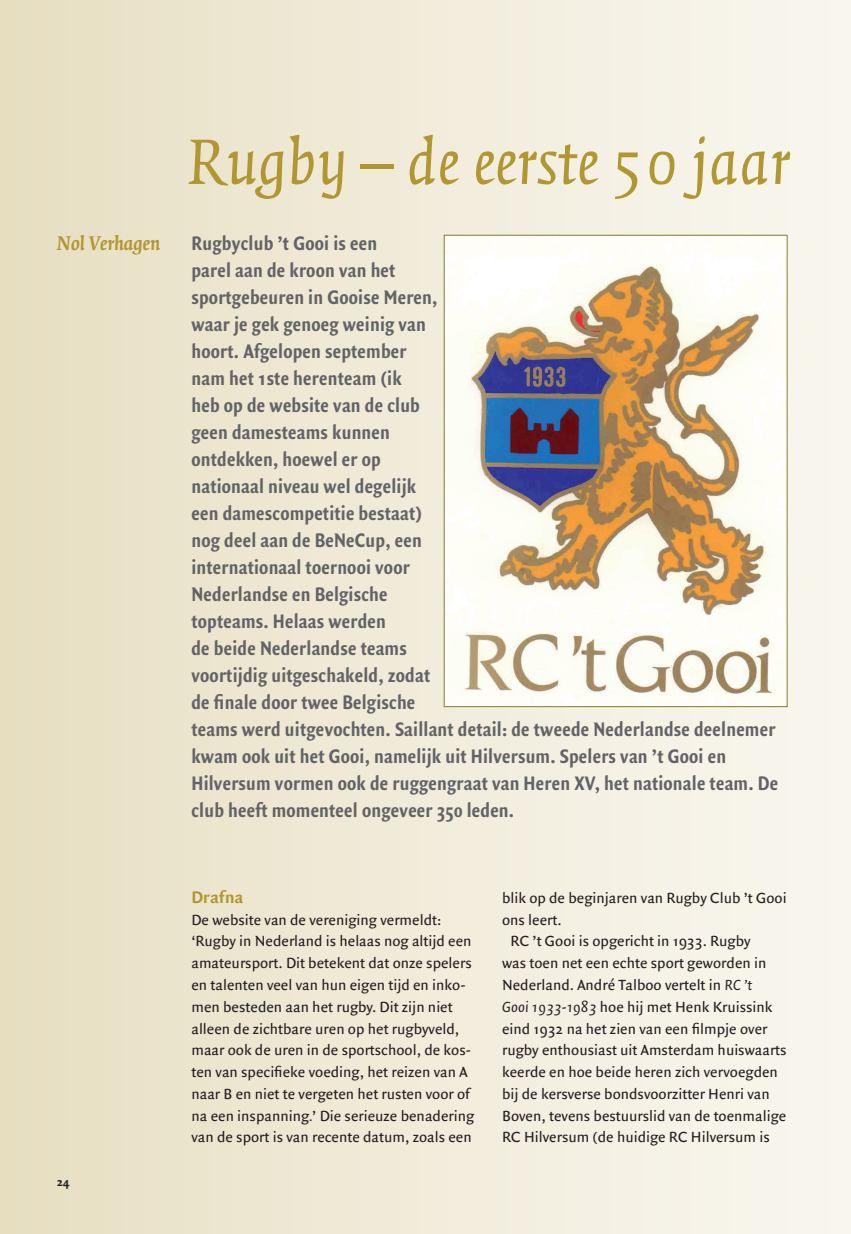
<style>
.page{position:relative;width:851px;height:1234px;background:#fff}
.page>*{position:absolute;margin:0;border:0;box-sizing:border-box;transform-origin:0 0}
.t1{font:italic 69px "Quadraat";color:#b19731}
.t2{font:700 21px/27px "Quadraat Sans Con";letter-spacing:.01em;color:#636366}
.t3{font:italic 700 21px "Quadraat";color:#b19731}
.t4{font:700 18px "Quadraat Sans";color:#b19731}
.t5{font:15.75px/21.8px "Quadraat Sans";color:#231f20}
.t6{font:700 12.75px "Quadraat Sans";color:#231f20}
.s1{font-style:italic}
</style>
<div class="page">
<div style="left:0;top:0;width:850px;height:1233px;background:linear-gradient(to right,#e8dfc3,#f9f7f0)"></div>
<img style="left:446px;top:237px;width:339px;height:467px">
<div style="left:444px;top:235px;width:343px;height:471px;border:1px solid #817a30"></div>
<h1 class="t1" style="left:188px;top:125px;width:604px">Rugby – de eerste 50 jaar</h1>
<h2 class="t3" style="left:57px;top:232px;width:105px">Nol Verhagen</h2>
<p class="t2" style="left:191px;top:230px;width:588px">Rugbyclub ’t Gooi is een<br>parel aan de kroon van het<br>sportgebeuren in Gooise Meren,<br>waar je gek genoeg weinig van<br>hoort. Afgelopen september<br>nam het 1ste herenteam (ik<br>heb op de website van de club<br>geen damesteams kunnen<br>ontdekken, hoewel er op<br>nationaal niveau wel degelijk<br>een damescompetitie bestaat)<br>nog deel aan de BeNeCup, een<br>internationaal toernooi voor<br>Nederlandse en Belgische<br>topteams. Helaas werden<br>de beide Nederlandse teams<br>voortijdig uitgeschakeld, zodat<br>de finale door twee Belgische<br>teams werd uitgevochten. Saillant detail: de tweede Nederlandse deelnemer kwam ook uit het Gooi, namelijk uit Hilversum. Spelers van ’t Gooi en Hilversum vormen ook de ruggengraat van Heren XV, het nationale team. De club heeft momenteel ongeveer 350 leden.</p>
<p class="t6" style="left:57px;top:1174px;width:14px">24</p>
<p class="t4" style="left:191px;top:886px;width:54px">Drafna</p>
<p class="t5" style="left:191px;top:908px;width:284px">De website van de vereniging vermeldt: ‘Rugby in Nederland is helaas nog altijd een amateursport. Dit betekent dat onze spelers en talenten veel van hun eigen tijd en inko&shy;men besteden aan het rugby. Dit zijn niet alleen de zichtbare uren op het rugbyveld, maar ook de uren in de sportschool, de kos&shy;ten van specifieke voeding, het reizen van A naar B en niet te vergeten het rusten voor of na een inspanning<span class="s1">.</span>’ Die serieuze benadering van de sport is van recente datum, zoals een</p>
<p class="t5" style="left:502px;top:887px;width:286px">blik op de beginjaren van Rugby Club ’t Gooi</p>
<p class="t5" style="left:502px;top:908px;width:61px">ons leert.</p>
<p class="t5" style="left:510px;top:930px;width:241px">RC ’t Gooi is opgericht in 1933. Rugby</p>
<p class="t5" style="left:502px;top:952px;width:266px">was toen net een echte sport geworden in</p>
<p class="t5" style="left:502px;top:974px;width:252px">Nederland. André Talboo vertelt in <span class="s1">RC ’t</span></p>
<p class="t5" style="left:502px;top:995px;width:272px"><span class="s1">Gooi 1933-1983</span> hoe hij met Henk Kruissink</p>
<p class="t5" style="left:502px;top:1017px;width:267px">eind 1932 na het zien van een filmpje over</p>
<p class="t5" style="left:502px;top:1039px;width:286px">rugby enthousiast uit Amsterdam huiswaarts</p>
<p class="t5" style="left:502px;top:1061px;width:277px">keerde en hoe beide heren zich vervoegden</p>
<p class="t5" style="left:502px;top:1082px;width:269px">bij de kersverse bondsvoorzitter Henri van</p>
<p class="t5" style="left:502px;top:1104px;width:286px">Boven, tevens bestuurslid van de toenmalige</p>
<p class="t5" style="left:502px;top:1126px;width:269px">RC Hilversum (de huidige RC Hilversum is</p>
</div>
